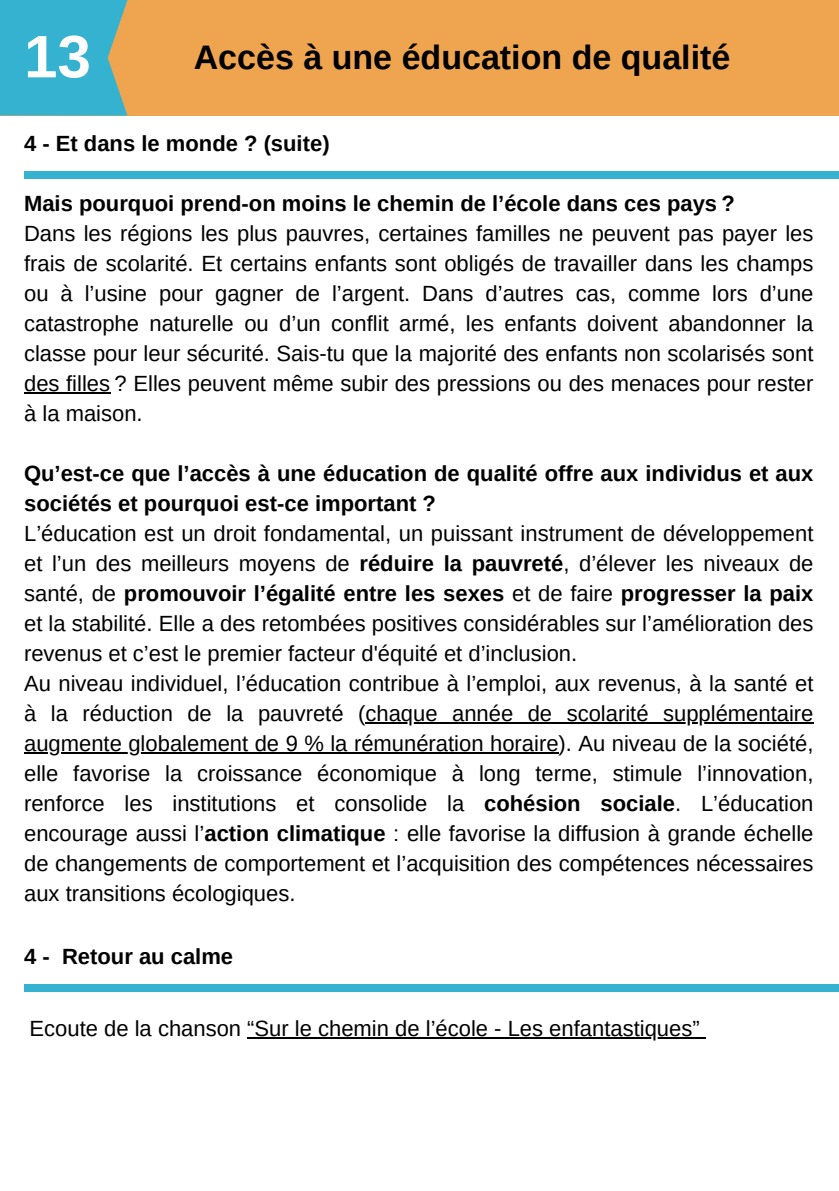
<style>
.page{position:relative;width:839px;height:1191px;background:#fff}
.page>*{position:absolute;margin:0;border:0;box-sizing:border-box;transform-origin:0 0}
.t1{font:700 60px "Arimo";color:#fff}
.t2{font:700 34px "Arimo";color:#000}
.t3{font:22px/30px "Arimo";color:#000;text-align:justify}
.t4{font:700 22px/30px "Arimo";color:#000}
.s1{font-weight:700}
</style>
<div class="page">
<div style="left:0;top:0;width:838px;height:116px;background:#efa54f"></div>
<hr style="left:24px;top:392px;width:86px;height:2px;background:#000">
<hr style="left:365px;top:722px;width:448px;height:2px;background:#000">
<hr style="left:24px;top:752px;width:534px;height:2px;background:#000">
<div style="left:24px;top:171px;width:814px;height:7px;background:#34b2d0"></div>
<svg style="left:0;top:0;width:127px;height:116px;background:#42b0c5"></svg>
<div style="left:24px;top:984px;width:814px;height:8px;background:#34b2d0"></div>
<hr style="left:247px;top:1037px;width:452px;height:2px;background:#000">
<svg style="left:699px;top:1037px;width:6px;height:2px"></svg>
<p class="t1" style="left:24px;top:23px;width:68px">13</p>
<p class="t2" style="left:194px;top:38px;width:538px">Accès à une éducation de qualité</p>
<h1 class="t4" style="left:24px;top:128px;width:307px">4 - Et dans le monde ? (suite)</h1>
<h2 class="t4" style="left:24px;top:188px;width:712px">Mais pourquoi prend-on moins le chemin de l’école dans ces pays ?</h2>
<p class="t3" style="left:24px;top:218px;width:790px">Dans les régions les plus pauvres, certaines familles ne peuvent pas payer les frais de scolarité. Et certains enfants sont obligés de travailler dans les champs ou à l’usine pour gagner de l’argent. Dans d’autres cas, comme lors d’une catastrophe naturelle ou d’un conflit armé, les enfants doivent abandonner la classe pour leur sécurité. Sais-tu que la majorité des enfants non scolarisés sont des filles ? Elles peuvent même subir des pressions ou des menaces pour rester à la maison.</p>
<p class="t4" style="left:24px;top:458px;width:790px">Qu’est-ce que l’accès à une éducation de qualité offre aux individus et aux sociétés et pourquoi est-ce important ?</p>
<p class="t3" style="left:24px;top:518px;width:790px">L’éducation est un droit fondamental, un puissant instrument de développement et l’un des meilleurs moyens de <span class="s1">réduire la pauvreté</span>, d’élever les niveaux de santé, de <span class="s1">promouvoir l’égalité entre les sexes</span> et de faire <span class="s1">progresser la paix </span>et la stabilité. Elle a des retombées positives considérables sur l’amélioration des revenus et c’est le premier facteur d'équité et d’inclusion.</p>
<p class="t3" style="left:24px;top:668px;width:790px">Au niveau individuel, l’éducation contribue à l’emploi, aux revenus, à la santé et à la réduction de la pauvreté (chaque année de scolarité supplémentaire</p>
<h2 class="t3" style="left:24px;top:728px;width:790px">augmente globalement de 9 % la rémunération horaire). Au niveau de la société, elle favorise la croissance économique à long terme, stimule l’innovation, renforce les institutions et consolide la <span class="s1">cohésion sociale</span>. L’éducation encourage aussi l’<span class="s1">action climatique</span> : elle favorise la diffusion à grande échelle de changements de comportement et l’acquisition des compétences nécessaires aux transitions écologiques.</h2>
<p class="t4" style="left:24px;top:941px;width:210px">4 - Retour au calme</p>
<p class="t3" style="left:30px;top:1013px;width:671px">Ecoute de la chanson “Sur le chemin de l’école - Les enfantastiques”</p>
</div>
